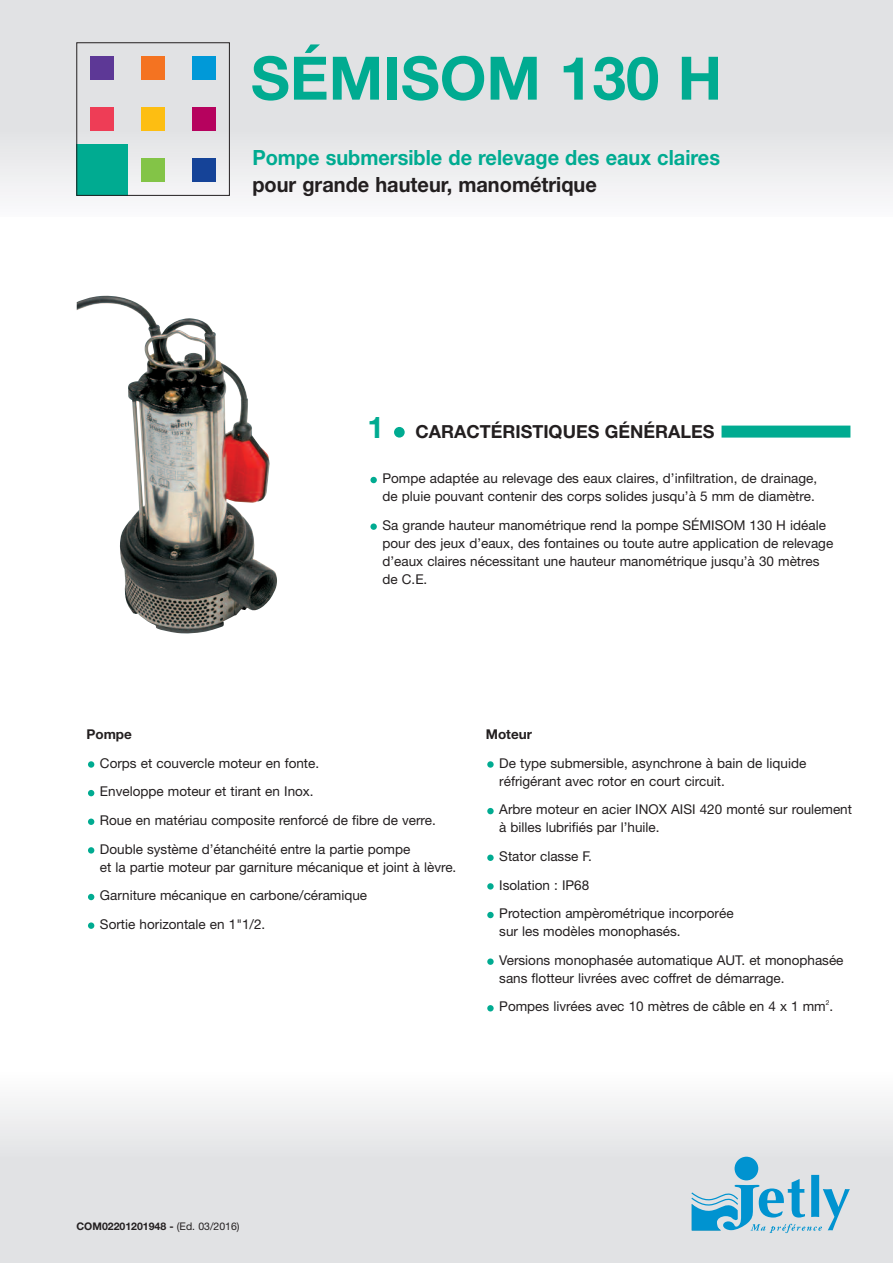
<style>
.page{position:relative;width:893px;height:1263px;background:#fff}
.page>*{position:absolute;margin:0;border:0;box-sizing:border-box;transform-origin:0 0}
.t1{font:700 60px "Helvetica Neue";color:#00ab91}
.t2{font:700 21px "Helvetica Neue";color:#00ab91;scale:.95 1}
.t3{font:700 21px "Helvetica Neue";color:#231f20;scale:.95 1}
.t4{font:700 18px "Helvetica Neue";color:#231f20}
.t5{font:13.5px/28.7px "Helvetica Neue";color:#231f20}
.t6{font:700 13.5px "Helvetica Neue";color:#231f20}
.t7{font:700 10.5px "Helvetica Neue";color:#231f20}
.t8{font:6.75px "Helvetica Neue";color:#231f20}
.s1{font-size:30px;color:#00ab91}
.s2{font-weight:400}
</style>
<div class="page">
<div style="left:0;top:1157px;width:893px;height:106px;background:#e1e2e4"></div>
<div style="left:0;top:1071px;width:893px;height:86px;background:linear-gradient(to right,#f0f1f2,#f0f1f2)"></div>
<div style="left:0;top:132px;width:893px;height:85px;background:#eeeff0"></div>
<div style="left:0;top:0;width:893px;height:132px;background:#e1e2e4"></div>
<div style="left:90px;top:56px;width:24px;height:24px;background:#5d3896"></div>
<div style="left:141px;top:56px;width:24px;height:24px;background:#f47321"></div>
<div style="left:192px;top:56px;width:24px;height:24px;background:#0099d8"></div>
<div style="left:77px;top:145px;width:51px;height:51px;background:#00ab91"></div>
<div style="left:141px;top:158px;width:24px;height:24px;background:#83c447"></div>
<div style="left:192px;top:158px;width:24px;height:24px;background:#154398"></div>
<div style="left:90px;top:107px;width:24px;height:24px;background:#ee3d56"></div>
<div style="left:141px;top:107px;width:24px;height:24px;background:#fdbe12"></div>
<div style="left:192px;top:107px;width:24px;height:24px;background:#b6025e"></div>
<div style="left:77px;top:43px;width:153px;height:153px;border:1px solid #231f20"></div>
<div style="left:735px;top:1157px;width:23px;height:23px;background:#0093d0;border-radius:50%"></div>
<svg style="left:691px;top:1175px;width:159px;height:58px"></svg>
<div style="left:370px;top:477px;width:7px;height:6px;background:#00ab91;border-radius:50%"></div>
<div style="left:370px;top:523px;width:7px;height:7px;background:#00ab91;border-radius:50%"></div>
<div style="left:721px;top:426px;width:129px;height:12px;background:#00ab91"></div>
<div style="left:394px;top:427px;width:11px;height:11px;background:#00ab91;border-radius:50%"></div>
<img style="left:77px;top:295px;width:200px;height:339px">
<div style="left:88px;top:761px;width:6px;height:7px;background:#00ab91;border-radius:50%"></div>
<svg style="left:88px;top:790px;width:6px;height:6px"></svg>
<div style="left:88px;top:818px;width:6px;height:7px;background:#00ab91;border-radius:50%"></div>
<svg style="left:88px;top:847px;width:6px;height:6px"></svg>
<svg style="left:88px;top:894px;width:6px;height:6px"></svg>
<div style="left:88px;top:922px;width:6px;height:7px;background:#00ab91;border-radius:50%"></div>
<svg style="left:487px;top:761px;width:7px;height:7px"></svg>
<div style="left:487px;top:808px;width:7px;height:6px;background:#00ab91;border-radius:50%"></div>
<div style="left:487px;top:854px;width:7px;height:7px;background:#00ab91;border-radius:50%"></div>
<div style="left:487px;top:883px;width:7px;height:6px;background:#00ab91;border-radius:50%"></div>
<div style="left:487px;top:912px;width:7px;height:6px;background:#00ab91;border-radius:50%"></div>
<svg style="left:487px;top:958px;width:7px;height:7px"></svg>
<div style="left:487px;top:1005px;width:7px;height:6px;background:#00ab91;border-radius:50%"></div>
<h1 class="t1" style="left:251px;top:41px;width:473px">SÉMISOM 130 H</h1>
<h2 class="t2" style="left:252px;top:145px;width:494px">Pompe submersible de relevage des eaux claires</h2>
<h2 class="t3" style="left:252px;top:172px;width:364px">pour grande hauteur, manométrique</h2>
<h3 class="t4" style="left:368px;top:420px;width:348px"><span class="s1">1</span> CARACTÉRISTIQUES GÉNÉRALES</h3>
<p class="t5" style="left:382px;top:470px;width:436px;line-height:18px">Pompe adaptée au relevage des eaux claires, d’infiltration, de drainage, de pluie pouvant contenir des corps solides jusqu’à 5 mm de diamètre.</p>
<p class="t5" style="left:382px;top:517px;width:452px;line-height:18px">Sa grande hauteur manométrique rend la pompe SÉMISOM 130 H idéale pour des jeux d’eaux, des fontaines ou toute autre application de relevage d’eaux claires nécessitant une hauteur manométrique jusqu’à 30 mètres de C.E.</p>
<p class="t6" style="left:86px;top:726px;width:47px">Pompe</p>
<p class="t5" style="left:100px;top:749px;width:337px">Corps et couvercle moteur en fonte.<br>Enveloppe moteur et tirant en Inox.<br>Roue en matériau composite renforcé de fibre de verre.<br>Double système d’étanchéité entre la partie pompe</p>
<p class="t5" style="left:100px;top:853px;width:358px">et la partie moteur par garniture mécanique et joint à lèvre.<br>Garniture mécanique en carbone/céramique<br>Sortie horizontale en 1"1/2.</p>
<p class="t6" style="left:486px;top:726px;width:48px">Moteur</p>
<p class="t5" style="left:499px;top:755px;width:308px;line-height:18px">De type submersible, asynchrone à bain de liquide réfrigérant avec rotor en court circuit.</p>
<p class="t5" style="left:499px;top:801px;width:354px;line-height:18px">Arbre moteur en acier INOX AISI 420 monté sur roulement à billes lubrifiés par l’huile.</p>
<p class="t5" style="left:499px;top:842px;width:236px">Stator classe F.<br>Isolation : IP68<br>Protection ampèrométrique incorporée</p>
<p class="t5" style="left:499px;top:918px;width:346px">sur les modèles monophasés.<br>Versions monophasée automatique AUT. et monophasée</p>
<p class="t5" style="left:499px;top:964px;width:336px">sans flotteur livrées avec coffret de démarrage.<br>Pompes livrées avec 10 mètres de câble en 4 x 1 mm .</p>
<p class="t8" style="left:826px;top:998px;width:5px">2</p>
<p class="t7" style="left:77px;top:1220px;width:165px">COM02201201948 - <span class="s2">(Ed. 03/2016)</span></p>
</div>
